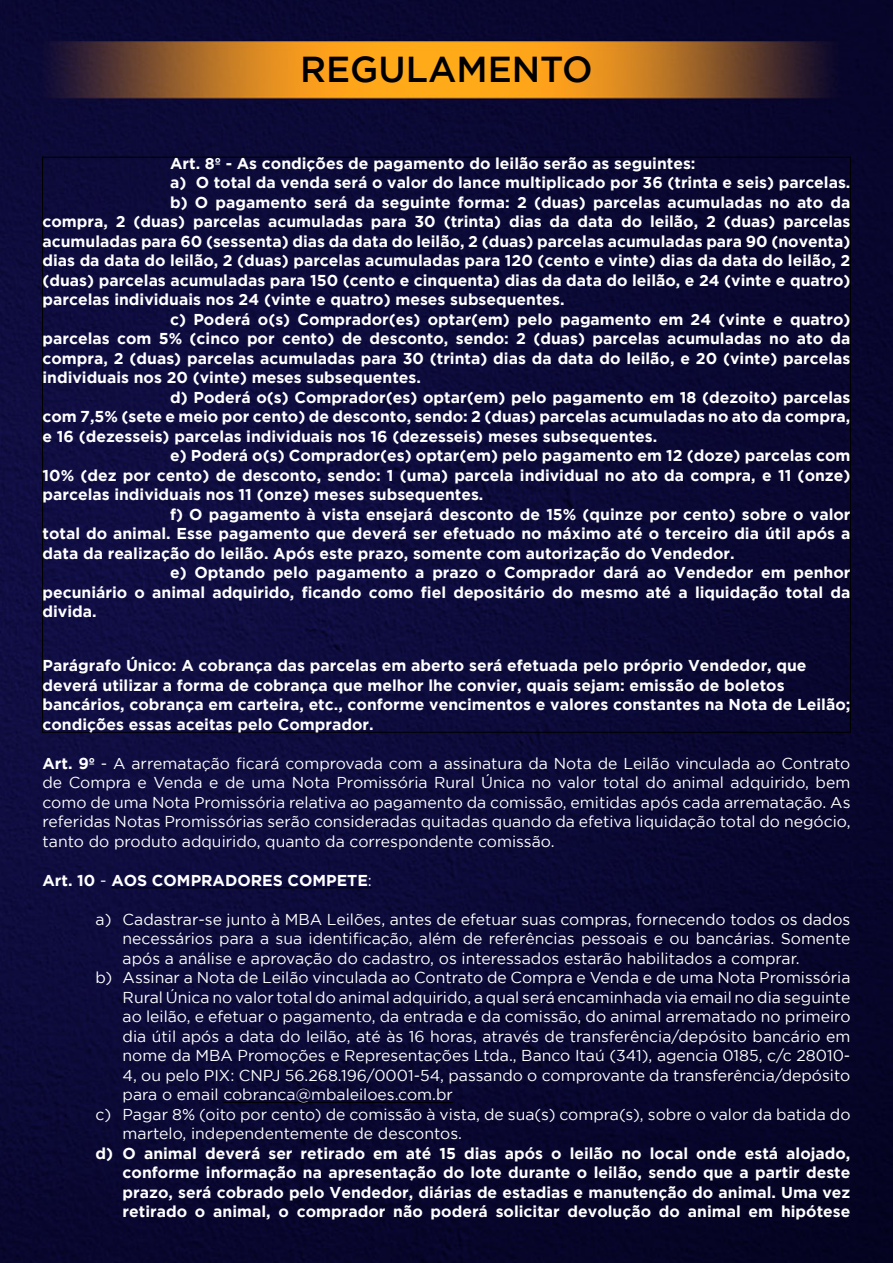
<style>
.page{position:relative;width:893px;height:1263px;background:#fff}
.page>*{position:absolute;margin:0;border:0;box-sizing:border-box;transform-origin:0 0}
.t1{font:500 36px "Gotham";color:#000}
.t2{font:700 15.75px/19.5px "Gotham";color:#fff}
.t3{font:15.75px/19.5px "Gotham";color:#fff;text-align:justify}
.s1{font-weight:700}
.s2{font-weight:400}
</style>
<div class="page">
<img style="left:0;top:0;width:893px;height:1263px">
<hr style="left:111px;top:887px;width:261px;height:1px;background:#000">
<hr style="left:223px;top:1102px;width:230px;height:1px;background:#000">
<h1 class="t1" style="left:300px;top:49px;width:294px">REGULAMENTO</h1>
<p class="t2" style="left:170px;top:153px;width:527px">Art. 8º - As condições de pagamento do leilão serão as seguintes:</p>
<p class="t2" style="left:170px;top:172px;width:682px">a) O total da venda será o valor do lance multiplicado por 36 (trinta e seis) parcelas.</p>
<p class="t2" style="left:170px;top:192px;width:682px">b) O pagamento será da seguinte forma: 2 (duas) parcelas acumuladas no ato da</p>
<p class="t2" style="left:43px;top:211px;width:809px">compra, 2 (duas) parcelas acumuladas para 30 (trinta) dias da data do leilão, 2 (duas) parcelas</p>
<p class="t2" style="left:43px;top:231px;width:809px">acumuladas para 60 (sessenta) dias da data do leilão, 2 (duas) parcelas acumuladas para 90 (noventa)</p>
<p class="t2" style="left:43px;top:250px;width:809px">dias da data do leilão, 2 (duas) parcelas acumuladas para 120 (cento e vinte) dias da data do leilão, 2</p>
<p class="t2" style="left:43px;top:270px;width:809px">(duas) parcelas acumuladas para 150 (cento e cinquenta) dias da data do leilão, e 24 (vinte e quatro)</p>
<p class="t2" style="left:43px;top:289px;width:524px">parcelas individuais nos 24 (vinte e quatro) meses subsequentes.</p>
<p class="t2" style="left:170px;top:309px;width:682px">c) Poderá o(s) Comprador(es) optar(em) pelo pagamento em 24 (vinte e quatro)</p>
<p class="t2" style="left:43px;top:328px;width:809px">parcelas com 5% (cinco por cento) de desconto, sendo: 2 (duas) parcelas acumuladas no ato da</p>
<p class="t2" style="left:43px;top:348px;width:809px">compra, 2 (duas) parcelas acumuladas para 30 (trinta) dias da data do leilão, e 20 (vinte) parcelas</p>
<p class="t2" style="left:43px;top:367px;width:380px">individuais nos 20 (vinte) meses subsequentes.</p>
<p class="t2" style="left:170px;top:387px;width:682px">d) Poderá o(s) Comprador(es) optar(em) pelo pagamento em 18 (dezoito) parcelas</p>
<p class="t2" style="left:43px;top:406px;width:809px">com 7,5% (sete e meio por cento) de desconto, sendo: 2 (duas) parcelas acumuladas no ato da compra,</p>
<p class="t2" style="left:43px;top:426px;width:616px">e 16 (dezesseis) parcelas individuais nos 16 (dezesseis) meses subsequentes.</p>
<p class="t2" style="left:170px;top:445px;width:682px">e) Poderá o(s) Comprador(es) optar(em) pelo pagamento em 12 (doze) parcelas com</p>
<p class="t2" style="left:43px;top:465px;width:809px">10% (dez por cento) de desconto, sendo: 1 (uma) parcela individual no ato da compra, e 11 (onze)</p>
<p class="t2" style="left:43px;top:484px;width:442px">parcelas individuais nos 11 (onze) meses subsequentes.</p>
<p class="t2" style="left:170px;top:504px;width:682px">f) O pagamento à vista ensejará desconto de 15% (quinze por cento) sobre o valor</p>
<p class="t2" style="left:43px;top:523px;width:809px">total do animal. Esse pagamento que deverá ser efetuado no máximo até o terceiro dia útil após a</p>
<p class="t2" style="left:43px;top:543px;width:694px">data da realização do leilão. Após este prazo, somente com autorização do Vendedor.</p>
<p class="t2" style="left:170px;top:562px;width:682px">e) Optando pelo pagamento a prazo o Comprador dará ao Vendedor em penhor</p>
<p class="t2" style="left:43px;top:582px;width:809px">pecuniário o animal adquirido, ficando como fiel depositário do mesmo até a liquidação total da</p>
<p class="t2" style="left:43px;top:601px;width:56px">divida.</p>
<p class="t2" style="left:43px;top:655px;width:809px">Parágrafo Único: A cobrança das parcelas em aberto será efetuada pelo próprio Vendedor, que deverá utilizar a forma de cobrança que melhor lhe convier, quais sejam: emissão de boletos bancários, cobrança em carteira, etc., conforme vencimentos e valores constantes na Nota de Leilão; condições essas aceitas pelo Comprador.</p>
<p class="t3" style="left:43px;top:753px;width:809px"><span class="s1">Art. 9º</span> - A arrematação ficará comprovada com a assinatura da Nota de Leilão vinculada ao Contrato de Compra e Venda e de uma Nota Promissória Rural Única no valor total do animal adquirido, bem como de uma Nota Promissória relativa ao pagamento da comissão, emitidas após cada arrematação. As referidas Notas Promissórias serão consideradas quitadas quando da efetiva liquidação total do negócio, tanto do produto adquirido, quanto da correspondente comissão.</p>
<p class="t2" style="left:43px;top:870px;width:331px">Art. 10 <span class="s2">-</span> AOS COMPRADORES COMPETE<span class="s2">:</span></p>
<p class="t3" style="left:96px;top:909px;width:756px">a) Cadastrar-se junto à MBA Leilões, antes de efetuar suas compras, fornecendo todos os dados</p>
<p class="t3" style="left:123px;top:929px;width:729px">necessários para a sua identificação, além de referências pessoais e ou bancárias. Somente</p>
<p class="t3" style="left:123px;top:948px;width:678px">após a análise e aprovação do cadastro, os interessados estarão habilitados a comprar.</p>
<p class="t3" style="left:96px;top:968px;width:756px">b) Assinar a Nota de Leilão vinculada ao Contrato de Compra e Venda e de uma Nota Promissória</p>
<p class="t3" style="left:123px;top:987px;width:729px">Rural Única no valor total do animal adquirido, a qual será encaminhada via email no dia seguinte</p>
<p class="t3" style="left:123px;top:1007px;width:729px">ao leilão, e efetuar o pagamento, da entrada e da comissão, do animal arrematado no primeiro</p>
<p class="t3" style="left:123px;top:1026px;width:729px">dia útil após a data do leilão, até às 16 horas, através de transferência/depósito bancário em</p>
<p class="t3" style="left:123px;top:1046px;width:729px">nome da MBA Promoções e Representações Ltda., Banco Itaú (341), agencia 0185, c/c 28010-</p>
<p class="t3" style="left:123px;top:1065px;width:729px">4, ou pelo PIX: CNPJ 56.268.196/0001-54, passando o comprovante da transferência/depósito</p>
<p class="t3" style="left:123px;top:1085px;width:332px">para o email cobranca@mbaleiloes.com.br</p>
<p class="t3" style="left:96px;top:1104px;width:756px">c) Pagar 8% (oito por cento) de comissão à vista, de sua(s) compra(s), sobre o valor da batida do</p>
<p class="t3" style="left:123px;top:1124px;width:341px">martelo, independentemente de descontos.</p>
<p class="t2" style="left:123px;top:1143px;width:729px;text-align:justify;text-indent:-27px">d) O animal deverá ser retirado em até 15 dias após o leilão no local onde está alojado, conforme informação na apresentação do lote durante o leilão, sendo que a partir deste prazo, será cobrado pelo Vendedor, diárias de estadias e manutenção do animal. Uma vez retirado o animal, o comprador não poderá solicitar devolução do animal em hipótese</p>
</div>
